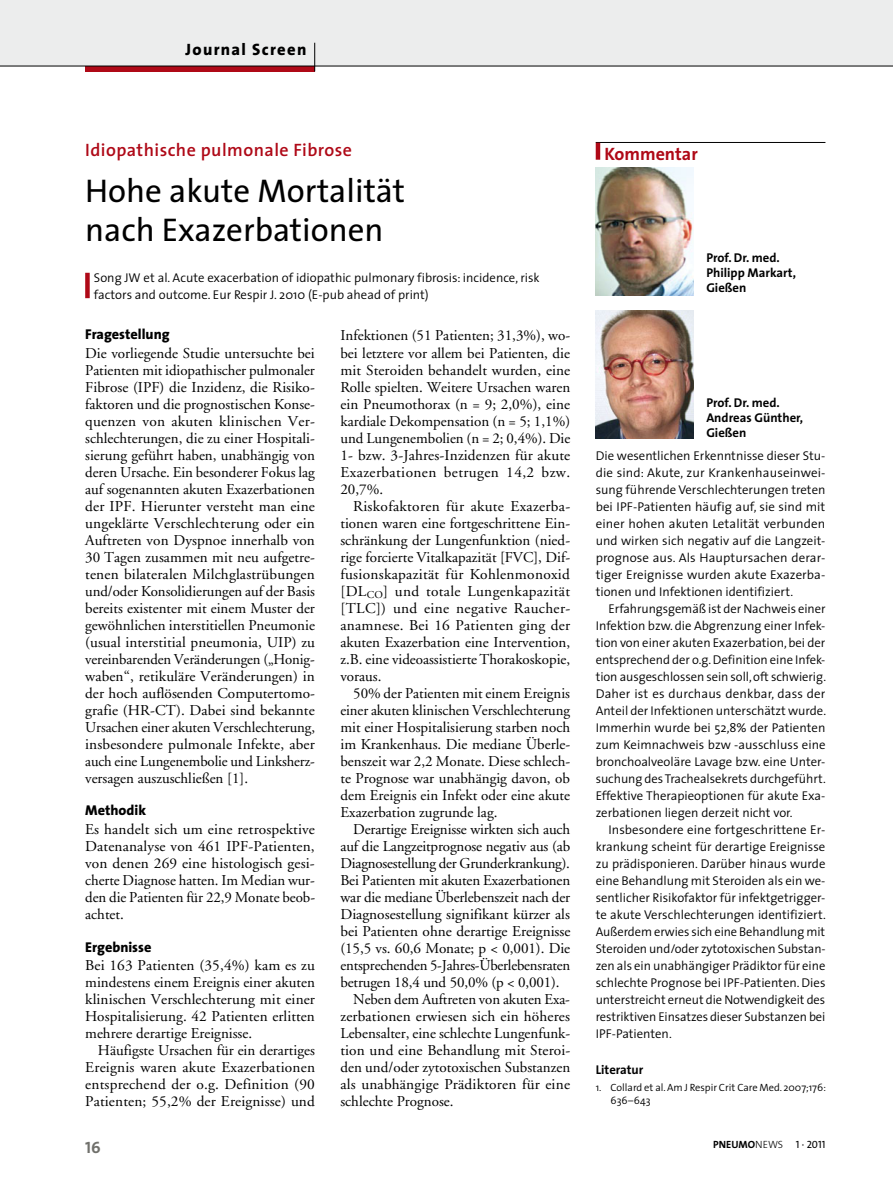
<style>
.page{position:relative;width:893px;height:1187px;background:#fff}
.page>*{position:absolute;margin:0;border:0;box-sizing:border-box;transform-origin:0 0}
.t1{font:33px/39px "The Sans";color:#000}
.t2{font:600 18px "The Sans";letter-spacing:.025em;color:#af0917}
.t3{font:700 18px "The Sans";color:#af0917}
.t4{font:800 16.5px "The Sans";letter-spacing:.08em;color:#000}
.t5{font:16.5px "The Sans Bold Caps";color:#70706b}
.t6{font:15px/17px "Adobe Garamond";color:#000;text-align:justify}
.t7{font:800 14.25px "The Sans";color:#000}
.t8{font:300 12.75px/17px "The Sans";color:#000;text-align:justify}
.t9{font:700 12.75px/15px "The Sans";color:#000}
.t10{font:300 10.5px/12.8px "The Sans";color:#000}
.t11{font:700 10.5px "The Sans";color:#000}
.s1{font-weight:300}
.s2{font-family:"The Sans Caps";font-weight:400}
</style>
<div class="page">
<div style="left:0;top:0;width:892px;height:66px;background:#eceded"></div>
<div style="left:85px;top:66px;width:230px;height:5px;background:#af0917"></div>
<hr style="left:0;top:66px;width:892px;height:1px;background:#000">
<svg style="left:314px;top:43px;width:1px;height:28px"></svg>
<div style="left:85px;top:273px;width:5px;height:25px;background:#af0917"></div>
<hr style="left:595px;top:142px;width:230px;height:1px;background:#000">
<div style="left:595px;top:143px;width:5px;height:17px;background:#af0917"></div>
<img style="left:595px;top:168px;width:98px;height:127px">
<img style="left:595px;top:311px;width:98px;height:127px">
<p class="t4" style="left:185px;top:42px;width:122px">Journal Screen</p>
<p class="t2" style="left:85px;top:143px;width:268px">Idiopathische pulmonale Fibrose</p>
<h1 class="t1" style="left:85px;top:174px;width:321px">Hohe akute Mortalität nach Exazerbationen</h1>
<p class="t8" style="left:94px;top:271px;width:447px;line-height:16.5px">Song JW et al. Acute exacerbation of idiopathic pulmonary fibrosis: incidence, risk factors and outcome. Eur Respir J. 2010 (E-pub ahead of print)</p>
<p class="t7" style="left:85px;top:328px;width:86px">Fragestellung</p>
<p class="t6" style="left:85px;top:346px;width:231px">Die vorliegende Studie untersuchte bei Patienten mit idiopathischer pulmonaler Fibrose (IPF) die Inzidenz, die Risiko&shy;faktoren und die prognostischen Konse&shy;quenzen von akuten klinischen Ver&shy;schlechterungen, die zu einer Hospitali&shy;sierung geführt haben, unabhängig von deren Ursache. Ein besonderer Fokus lag auf sogenannten akuten Exazerbationen der IPF. Hierunter versteht man eine ungeklärte Verschlechterung oder ein Auftreten von Dyspnoe innerhalb von 30 Tagen zusammen mit neu aufgetre&shy;tenen bilateralen Milchglastrübungen und/oder Konsolidierungen auf der Basis bereits existenter mit einem Muster der gewöhnlichen interstitiellen Pneumonie (usual interstitial pneumonia, UIP) zu vereinbarenden Veränderungen („Honig&shy;waben“, retikuläre Veränderungen) in der hoch auflösenden Computertomo&shy;grafie (HR-CT). Dabei sind bekannte Ursachen einer akuten Verschlechterung, insbesondere pulmonale Infekte, aber auch eine Lungenembolie und Linksherz&shy;versagen auszuschließen [1].</p>
<p class="t7" style="left:85px;top:804px;width:62px">Methodik</p>
<p class="t6" style="left:85px;top:822px;width:231px">Es handelt sich um eine retrospektive Datenanalyse von 461 IPF-Patienten, von denen 269 eine histologisch gesi&shy;cherte Diagnose hatten. Im Median wur&shy;den die Patienten für 22,9 Monate beob&shy;achtet.</p>
<p class="t7" style="left:85px;top:940px;width:68px">Ergebnisse</p>
<p class="t6" style="left:85px;top:958px;width:231px">Bei 163 Patienten (35,4%) kam es zu mindestens einem Ereignis einer akuten klinischen Verschlechterung mit einer Hospitalisierung. 42 Patienten erlitten mehrere derartige Ereignisse.</p>
<p class="t6" style="left:85px;top:1043px;width:231px;text-indent:13px">Häufigste Ursachen für ein derartiges Ereignis waren akute Exazerbationen entsprechend der o.g. Definition (90<br>Patienten; 55,2% der Ereignisse) und</p>
<p class="t5" style="left:85px;top:1136px;width:17px">16</p>
<p class="t6" style="left:340px;top:329px;width:231px">Infektionen (51 Patienten; 31,3%), wo&shy;bei letztere vor allem bei Patienten, die mit Steroiden behandelt wurden, eine Rolle spielten. Weitere Ursachen waren ein Pneumothorax (n = 9; 2,0%), eine kardiale Dekompensation (n = 5; 1,1%) und Lungenembolien (n = 2; 0,4%). Die 1- bzw. 3-Jahres-Inzidenzen für akute Exazerbationen betrugen 14,2 bzw.<br>20,7%.</p>
<p class="t6" style="left:340px;top:499px;width:231px;text-indent:13px">Riskofaktoren für akute Exazerba&shy;tionen waren eine fortgeschrittene Ein&shy;schränkung der Lungenfunktion (nied&shy;rige forcierte Vitalkapazität [FVC], Dif&shy;fusionskapazität für Kohlenmonoxid [DL<sub>CO</sub>] und totale Lungenkapazität [TLC]) und eine negative Raucher&shy;anamnese. Bei 16 Patienten ging der akuten Exazerbation eine Intervention, z.B. eine videoassistierte Thorakoskopie, voraus.</p>
<p class="t6" style="left:340px;top:686px;width:231px;text-indent:13px">50% der Patienten mit einem Ereignis einer akuten klinischen Verschlechterung mit einer Hospitalisierung starben noch im Krankenhaus. Die mediane Überle&shy;benszeit war 2,2 Monate. Diese schlech&shy;te Prognose war unabhängig davon, ob dem Ereignis ein Infekt oder eine akute Exazerbation zugrunde lag.</p>
<p class="t6" style="left:353px;top:822px;width:218px">Derartige Ereignisse wirkten sich auch</p>
<p class="t6" style="left:340px;top:839px;width:231px">auf die Langzeitprognose negativ aus (ab</p>
<p class="t6" style="left:340px;top:856px;width:231px">Diagnosestellung der Grunderkrankung).</p>
<p class="t6" style="left:340px;top:873px;width:231px">Bei Patienten mit akuten Exazerbationen</p>
<p class="t6" style="left:340px;top:890px;width:231px">war die mediane Überlebenszeit nach der</p>
<p class="t6" style="left:340px;top:907px;width:231px">Diagnosestellung signifikant kürzer als</p>
<p class="t6" style="left:340px;top:924px;width:231px">bei Patienten ohne derartige Ereignisse</p>
<p class="t6" style="left:340px;top:941px;width:231px">(15,5 vs. 60,6 Monate; p &lt; 0,001). Die</p>
<p class="t6" style="left:340px;top:958px;width:231px">entsprechenden 5-Jahres-Überlebensraten</p>
<p class="t6" style="left:340px;top:975px;width:221px">betrugen 18,4 und 50,0% (p &lt; 0,001).</p>
<p class="t6" style="left:353px;top:992px;width:218px">Neben dem Auftreten von akuten Exa-</p>
<p class="t6" style="left:340px;top:1009px;width:231px">zerbationen erwiesen sich ein höheres</p>
<p class="t6" style="left:340px;top:1026px;width:231px">Lebensalter, eine schlechte Lungenfunk-</p>
<p class="t6" style="left:340px;top:1043px;width:231px">tion und eine Behandlung mit Steroi-</p>
<p class="t6" style="left:340px;top:1060px;width:231px">den und/oder zytotoxischen Substanzen</p>
<p class="t6" style="left:340px;top:1077px;width:231px">als unabhängige Prädiktoren für eine</p>
<p class="t6" style="left:340px;top:1094px;width:115px">schlechte Prognose.</p>
<p class="t3" style="left:604px;top:146px;width:95px">Kommentar</p>
<p class="t9" style="left:706px;top:251px;width:91px">Prof. Dr. med.<br>Philipp Markart,<br>Gießen</p>
<p class="t9" style="left:706px;top:396px;width:98px">Prof. Dr. med.<br>Andreas Günther,<br>Gießen</p>
<p class="t8" style="left:595px;top:448px;width:231px">Die wesentlichen Erkenntnisse dieser Stu&shy;die sind: Akute, zur Krankenhauseinwei&shy;sung führende Verschlechterungen treten bei IPF-Patienten häufig auf, sie sind mit einer hohen akuten Letalität verbunden und wirken sich negativ auf die Langzeit&shy;prognose aus. Als Hauptursachen derar&shy;tiger Ereignisse wurden akute Exazerba&shy;tionen und Infektionen identifiziert.</p>
<p class="t8" style="left:595px;top:601px;width:232px;text-indent:13px">Erfahrungsgemäß ist der Nachweis einer Infektion bzw. die Abgrenzung einer Infek&shy;tion von einer akuten Exazerbation, bei der entsprechend der o.g. Definition eine Infek&shy;tion ausgeschlossen sein soll, oft schwierig.<br>Daher ist es durchaus denkbar, dass der Anteil der Infektionen unterschätzt wurde.<br>Immerhin wurde bei 52,8% der Patienten zum Keimnachweis bzw -ausschluss eine bronchoalveoläre Lavage bzw. eine Unter&shy;suchung des Trachealsekrets durchgeführt.<br>Effektive Therapieoptionen für akute Exa&shy;zerbationen liegen derzeit nicht vor.</p>
<p class="t8" style="left:595px;top:822px;width:231px;text-indent:13px">Insbesondere eine fortgeschrittene Er&shy;krankung scheint für derartige Ereignisse zu prädisponieren. Darüber hinaus wurde eine Behandlung mit Steroiden als ein we&shy;sentlicher Risikofaktor für infektgetrigger&shy;te akute Verschlechterungen identifiziert.<br>Außerdem erwies sich eine Behandlung mit Steroiden und/oder zytotoxischen Substan&shy;zen als ein unabhängiger Prädiktor für eine schlechte Prognose bei IPF-Patienten. Dies unterstreicht erneut die Notwendigkeit des restriktiven Einsatzes dieser Substanzen bei IPF-Patienten.</p>
<p class="t9" style="left:595px;top:1063px;width:49px">Literatur</p>
<p class="t10" style="left:610px;top:1082px;width:217px;text-indent:-15px">1. Collard et al. Am J Respir Crit Care Med. 2007;176:<br>636–643</p>
<p class="t11" style="left:713px;top:1139px;width:114px">PNEUMO<span class="s1">NEWS</span> <span class="s2">1 · 2011</span></p>
</div>
